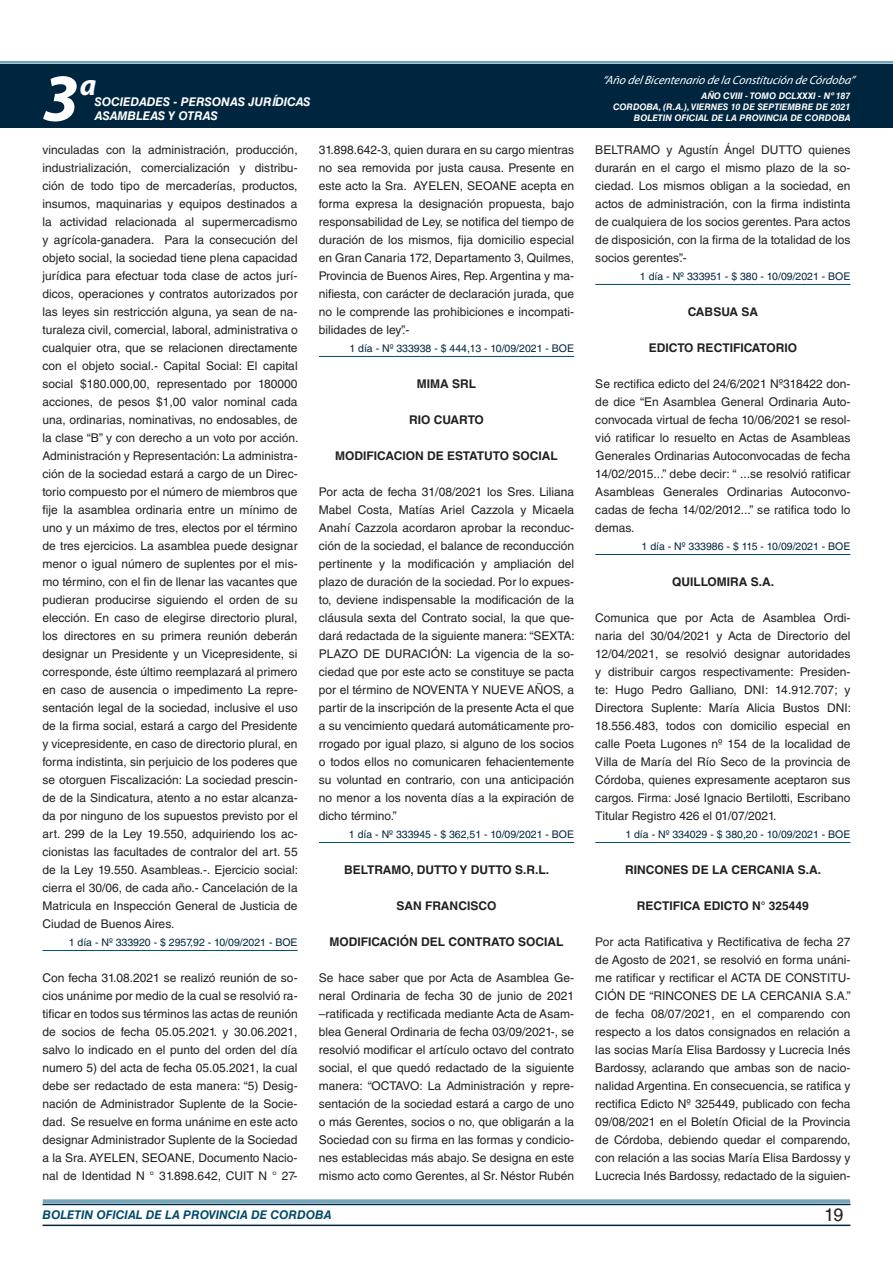
<style>
.page{position:relative;width:893px;height:1263px;background:#fff}
.page>*{position:absolute;margin:0;border:0;box-sizing:border-box;transform-origin:0 0}
.t1{font:italic 700 67.5px "Myriad Pro";color:#fff}
.t2{font:italic 700 30px "Myriad Pro";color:#fff}
.t3{font:18px "Helvetica LT Std";color:#231f20}
.t4{font:12px/18px "Helvetica LT Std";color:#231f20;text-align:justify}
.t5{font:700 12px "Helvetica LT Std";color:#231f20}
.t6{font:italic 12px "Myriad Pro";color:#fff}
.t7{font:italic 700 12px "Helvetica LT Std";color:#fff}
.t8{font:italic 700 12px "Helvetica LT Std";color:#004b6c}
.t9{font:10.5px "Helvetica LT Std";color:#00263f}
.t10{font:italic 700 9px/10.8px "Helvetica LT Std";color:#fff;text-align:right}
</style>
<div class="page">
<div style="left:0;top:61px;width:893px;height:6px;background:#fff;opacity:.75"></div>
<div style="left:0;top:64px;width:893px;height:64px;background:#00263f"></div>
<hr style="left:43px;top:1224px;width:807px;height:2px;background:#00263f">
<div style="left:42px;top:1198px;width:809px;height:8px;background:#fff;opacity:.75"></div>
<hr style="left:43px;top:950px;width:255px;height:1px;background:#004b6c">
<hr style="left:319px;top:356px;width:255px;height:1px;background:#004b6c">
<hr style="left:319px;top:842px;width:255px;height:1px;background:#004b6c">
<hr style="left:595px;top:284px;width:255px;height:1px;background:#004b6c">
<hr style="left:595px;top:554px;width:255px;height:1px;background:#004b6c">
<hr style="left:595px;top:842px;width:255px;height:1px;background:#004b6c">
<h1 class="t1" style="left:43px;top:54px;width:38px">3</h1>
<h2 class="t2" style="left:80px;top:66px;width:18px">a</h2>
<p class="t7" style="left:95px;top:94px;width:217px">SOCIEDADES - PERSONAS JURÍDICAS</p>
<p class="t7" style="left:95px;top:109px;width:125px">ASAMBLEAS Y OTRAS</p>
<p class="t6" style="left:603px;top:72px;width:254px">“Año delBicentenario de la Constitución de Córdoba”</p>
<p class="t10" style="left:613px;top:91px;width:239px">AÑO CVIII - TOMO DCLXXXI - Nº 187<br>CORDOBA, (R.A.), VIERNES 10 DE SEPTIEMBRE DE 2021<br>BOLETIN OFICIAL DE LA PROVINCIA DE CORDOBA</p>
<p class="t4" style="left:43px;top:141px;width:257px">vinculadas con la administración, producción, industrialización, comercialización y distribu&shy;ción de todo tipo de mercaderías, productos, insumos, maquinarias y equipos destinados a la actividad relacionada al supermercadismo y agrícola-ganadera. Para la consecución del objeto social, la sociedad tiene plena capacidad jurídica para efectuar toda clase de actos jurí&shy;dicos, operaciones y contratos autorizados por las leyes sin restricción alguna, ya sean de na&shy;turaleza civil, comercial, laboral, administrativa o cualquier otra, que se relacionen directamente con el objeto social.- Capital Social: El capital social $180.000,00, representado por 180000 acciones, de pesos $1,00 valor nominal cada una, ordinarias, nominativas, no endosables, de la clase “B” y con derecho a un voto por acción.<br>Administración y Representación: La administra&shy;ción de la sociedad estará a cargo de un Direc&shy;torio compuesto por el número de miembros que fije la asamblea ordinaria entre un mínimo de uno y un máximo de tres, electos por el término de tres ejercicios. La asamblea puede designar menor o igual número de suplentes por el mis&shy;mo término, con el fin de llenar las vacantes que pudieran producirse siguiendo el orden de su elección. En caso de elegirse directorio plural, los directores en su primera reunión deberán designar un Presidente y un Vicepresidente, si corresponde, éste último reemplazará al primero en caso de ausencia o impedimento La repre&shy;sentación legal de la sociedad, inclusive el uso de la firma social, estará a cargo del Presidente y vicepresidente, en caso de directorio plural, en forma indistinta, sin perjuicio de los poderes que se otorguen Fiscalización: La sociedad prescin&shy;de de la Sindicatura, atento a no estar alcanza&shy;da por ninguno de los supuestos previsto por el art. 299 de la Ley 19.550, adquiriendo los ac&shy;cionistas las facultades de contralor del art. 55 de la Ley 19.550. Asambleas.-. Ejercicio social: cierra el 30/06, de cada año.- Cancelación de la Matricula en Inspección General de Justicia de Ciudad de Buenos Aires.</p>
<p class="t9" style="left:69px;top:936px;width:230px">1 día - Nº 333920 - $ 2957,92 - 10/09/2021 - BOE</p>
<p class="t4" style="left:43px;top:969px;width:257px">Con fecha 31.08.2021 se realizó reunión de so&shy;cios unánime por medio de la cual se resolvió ra&shy;tificar en todos sus términos las actas de reunión de socios de fecha 05.05.2021. y 30.06.2021, salvo lo indicado en el punto del orden del día numero 5) del acta de fecha 05.05.2021, la cual debe ser redactado de esta manera: “5) Desig&shy;nación de Administrador Suplente de la Socie&shy;dad. Se resuelve en forma unánime en este acto designar Administrador Suplente de la Sociedad a la Sra. AYELEN, SEOANE, Documento Nacio&shy;nal de Identidad N ° 31.898.642, CUIT N ° 27-</p>
<p class="t4" style="left:319px;top:141px;width:257px">31.898.642-3, quien durara en su cargo mientras no sea removida por justa causa. Presente en este acto la Sra. AYELEN, SEOANE acepta en forma expresa la designación propuesta, bajo responsabilidad de Ley, se notifica del tiempo de duración de los mismos, fija domicilio especial en Gran Canaria 172, Departamento 3, Quilmes, Provincia de Buenos Aires, Rep. Argentina y ma&shy;nifiesta, con carácter de declaración jurada, que no le comprende las prohibiciones e incompati&shy;bilidades de ley”.-</p>
<p class="t9" style="left:349px;top:342px;width:226px">1 día - Nº 333938 - $ 444,13 - 10/09/2021 - BOE</p>
<p class="t5" style="left:417px;top:376px;width:61px">MIMA SRL</p>
<p class="t5" style="left:409px;top:412px;width:76px">RIO CUARTO</p>
<p class="t5" style="left:335px;top:448px;width:224px">MODIFICACION DE ESTATUTO SOCIAL</p>
<p class="t4" style="left:319px;top:483px;width:257px">Por acta de fecha 31/08/2021 los Sres. Liliana Mabel Costa, Matías Ariel Cazzola y Micaela Anahí Cazzola acordaron aprobar la reconduc&shy;ción de la sociedad, el balance de reconducción pertinente y la modificación y ampliación del plazo de duración de la sociedad. Por lo expues&shy;to, deviene indispensable la modificación de la cláusula sexta del Contrato social, la que que&shy;dará redactada de la siguiente manera: “SEXTA:<br>PLAZO DE DURACIÓN: La vigencia de la so&shy;ciedad que por este acto se constituye se pacta por el término de NOVENTA Y NUEVE AÑOS, a partir de la inscripción de la presente Acta el que a su vencimiento quedará automáticamente pro&shy;rrogado por igual plazo, si alguno de los socios o todos ellos no comunicaren fehacientemente su voluntad en contrario, con una anticipación no menor a los noventa días a la expiración de dicho término.”</p>
<p class="t9" style="left:349px;top:828px;width:227px">1 día - Nº 333945 - $ 362,51 - 10/09/2021 - BOE</p>
<p class="t5" style="left:344px;top:862px;width:207px">BELTRAMO, DUTTO Y DUTTO S.R.L.</p>
<p class="t5" style="left:397px;top:898px;width:101px">SAN FRANCISCO</p>
<p class="t5" style="left:329px;top:934px;width:75px">MODIFICACIÓN</p>
<p class="t5" style="left:421px;top:934px;width:144px">DEL CONTRATO SOCIAL</p>
<p class="t4" style="left:319px;top:969px;width:257px">Se hace saber que por Acta de Asamblea Ge&shy;neral Ordinaria de fecha 30 de junio de 2021 –ratificada y rectificada mediante Acta de Asam&shy;blea General Ordinaria de fecha 03/09/2021-, se resolvió modificar el artículo octavo del contrato social, el que quedó redactado de la siguiente manera: “OCTAVO: La Administración y repre&shy;sentación de la sociedad estará a cargo de uno o más Gerentes, socios o no, que obligarán a la Sociedad con su firma en las formas y condicio&shy;nes establecidas más abajo. Se designa en este mismo acto como Gerentes, al Sr. Néstor Rubén</p>
<p class="t4" style="left:595px;top:141px;width:257px">BELTRAMO y Agustín Ángel DUTTO quienes durarán en el cargo el mismo plazo de la so&shy;ciedad. Los mismos obligan a la sociedad, en actos de administración, con la firma indistinta de cualquiera de los socios gerentes. Para actos de disposición, con la firma de la totalidad de los socios gerentes”.-</p>
<p class="t9" style="left:640px;top:270px;width:212px">1 día - Nº 333951 - $ 380 - 10/09/2021 - BOE</p>
<p class="t5" style="left:688px;top:304px;width:72px">CABSUA SA</p>
<p class="t5" style="left:649px;top:340px;width:29px">EDICTO</p>
<p class="t5" style="left:697px;top:340px;width:9px">RECT</p>
<p class="t5" style="left:730px;top:340px;width:23px">IFICATOR</p>
<p class="t5" style="left:784px;top:340px;width:13px">IO</p>
<p class="t4" style="left:595px;top:375px;width:257px">Se rectifica edicto del 24/6/2021 Nº318422 don&shy;de dice “En Asamblea General Ordinaria Auto&shy;convocada virtual de fecha 10/06/2021 se resol&shy;vió ratificar lo resuelto en Actas de Asambleas Generales Ordinarias Autoconvocadas de fecha 14/02/2015...” debe decir: “ ...se resolvió ratificar Asambleas Generales Ordinarias Autoconvo&shy;cadas de fecha 14/02/2012...” se ratifica todo lo demas.</p>
<p class="t9" style="left:642px;top:540px;width:210px">1 día - Nº 333986 - $ 115 - 10/09/2021 - BOE</p>
<p class="t5" style="left:672px;top:574px;width:103px">QUILLOMIRA S.A.</p>
<p class="t4" style="left:595px;top:609px;width:257px">Comunica que por Acta de Asamblea Ordi&shy;naria del 30/04/2021 y Acta de Directorio del 12/04/2021, se resolvió designar autoridades y distribuir cargos respectivamente: Presiden&shy;te: Hugo Pedro Galliano, DNI: 14.912.707; y Directora Suplente: María Alicia Bustos DNI:<br>18.556.483, todos con domicilio especial en calle Poeta Lugones nº 154 de la localidad de Villa de María del Río Seco de la provincia de Córdoba, quienes expresamente aceptaron sus cargos. Firma: José Ignacio Bertilotti, Escribano Titular Registro 426 el 01/07/2021.</p>
<p class="t9" style="left:625px;top:828px;width:227px">1 día - Nº 334029 - $ 380,20 - 10/09/2021 - BOE</p>
<p class="t5" style="left:625px;top:862px;width:197px">RINCONES DE LA CERCANIA S.A.</p>
<p class="t5" style="left:637px;top:898px;width:174px">RECTIFICA EDICTO N° 325449</p>
<p class="t4" style="left:595px;top:933px;width:257px">Por acta Ratificativa y Rectificativa de fecha 27 de Agosto de 2021, se resolvió en forma unáni&shy;me ratificar y rectificar el ACTA DE CONSTITU-CIÓN DE “RINCONES DE LA CERCANIA S.A.” de fecha 08/07/2021, en el comparendo con respecto a los datos consignados en relación a las socias María Elisa Bardossy y Lucrecia Inés Bardossy, aclarando que ambas son de nacio&shy;nalidad Argentina. En consecuencia, se ratifica y rectifica Edicto Nº 325449, publicado con fecha 09/08/2021 en el Boletín Oficial de la Provincia de Córdoba, debiendo quedar el comparendo, con relación a las socias María Elisa Bardossy y Lucrecia Inés Bardossy, redactado de la siguien-</p>
<p class="t8" style="left:43px;top:1208px;width:290px">BOLETIN OFICIAL DE LA PROVINCIA DE CORDOBA</p>
<h3 class="t3" style="left:824px;top:1204px;width:21px">19</h3>
</div>
